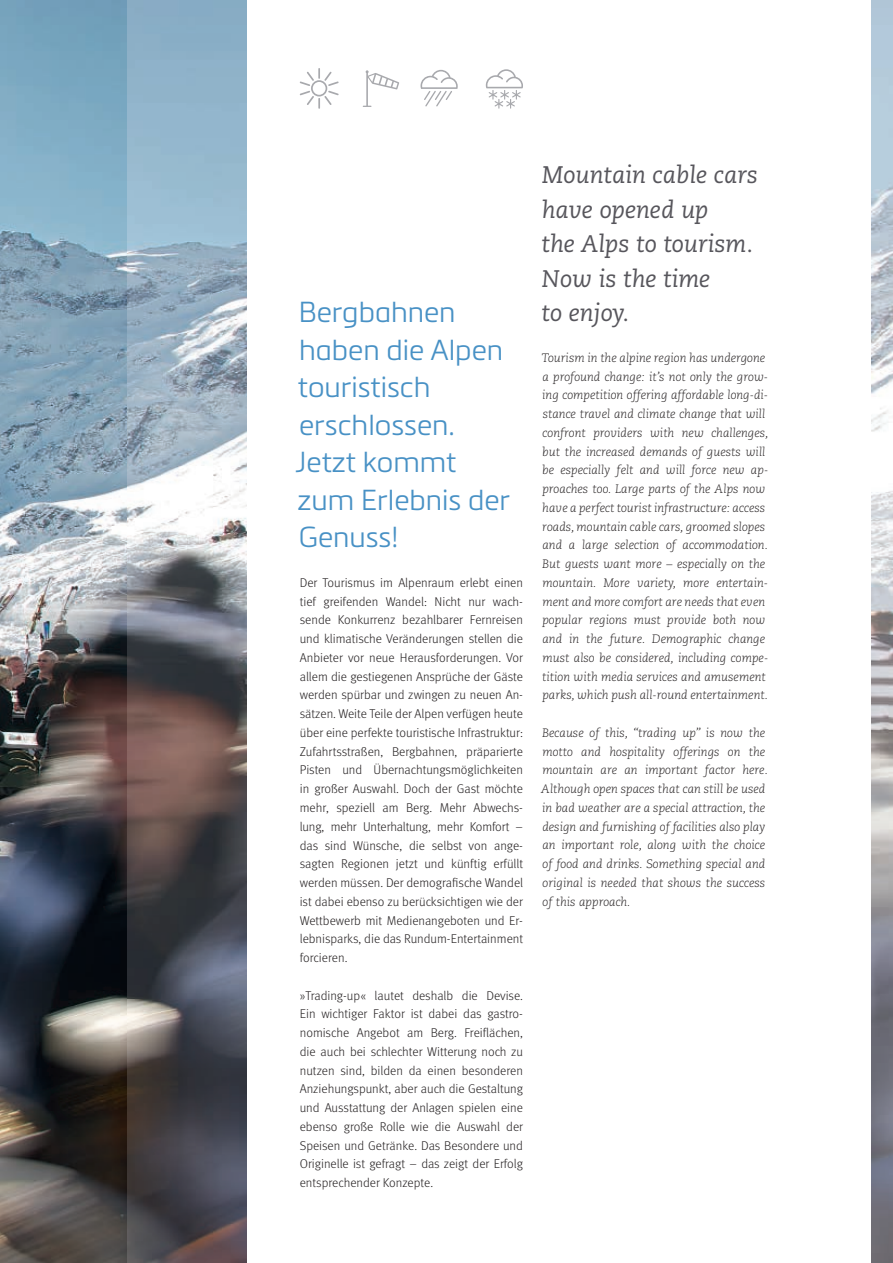
<style>
.page{position:relative;width:893px;height:1263px;background:#fff}
.page>*{position:absolute;margin:0;border:0;box-sizing:border-box;transform-origin:0 0}
.t1{font:300 28.5px/37.5px "Metronic Pro";color:#4891c5}
.t2{font:italic 24px/34.5px "Caecilia LT Std";color:#57565c}
.t3{font:300 12.75px/18.8px "Meta";color:#231f20;text-align:justify}
.t4{font:italic 300 12.15px/18.8px "Caecilia LT Std";color:#231f20}
</style>
<div class="page">
<img style="left:0;top:0;width:247px;height:1263px">
<img style="left:872px;top:0;width:21px;height:1263px">
<svg style="left:420px;top:70px;width:38px;height:36px"></svg>
<svg style="left:300px;top:68px;width:39px;height:41px"></svg>
<svg style="left:486px;top:69px;width:37px;height:40px"></svg>
<svg style="left:363px;top:70px;width:36px;height:37px"></svg>
<h1 class="t1" style="left:296px;top:292px;width:216px">Bergbahnen haben die Alpen touristisch erschlossen.<br>Jetzt kommt zum Erlebnis der<br>Genuss!</h1>
<p class="t3" style="left:300px;top:573px;width:225px">Der Tourismus im Alpenraum erlebt einen tief greifenden Wandel: Nicht nur wach&shy;sende Konkurrenz bezahlbarer Fernreisen und klimatische Veränderungen stellen die Anbieter vor neue Herausforderungen. Vor allem die gestiegenen Ansprüche der Gäste werden spürbar und zwingen zu neuen An&shy;sätzen. Weite Teile der Alpen verfügen heute über eine perfekte touristische Infrastruktur:<br>Zufahrtsstraßen, Bergbahnen, präparierte Pisten und Übernachtungsmöglichkeiten in großer Auswahl. Doch der Gast möchte mehr, speziell am Berg. Mehr Abwechs&shy;lung, mehr Unterhaltung, mehr Komfort – das sind Wünsche, die selbst von ange&shy;sagten Regionen jetzt und künftig erfüllt werden müssen. Der demografische Wandel ist dabei ebenso zu berücksichtigen wie der Wettbewerb mit Medienangeboten und Er&shy;lebnisparks, die das Rundum-Entertainment forcieren.</p>
<p class="t3" style="left:300px;top:986px;width:225px">»Trading-up« lautet deshalb die Devise.<br>Ein wichtiger Faktor ist dabei das gastro&shy;nomische Angebot am Berg. Freiflächen, die auch bei schlechter Witterung noch zu nutzen sind, bilden da einen besonderen Anziehungspunkt, aber auch die Gestaltung und Ausstattung der Anlagen spielen eine ebenso große Rolle wie die Auswahl der Speisen und Getränke. Das Besondere und Originelle ist gefragt – das zeigt der Erfolg entsprechender Konzepte.</p>
<h2 class="t2" style="left:542px;top:158px;width:218px">Mountain cable cars have opened up<br>the Alps to tourism.<br>Now is the time<br>to enjoy.</h2>
<p class="t4" style="left:542px;top:348px;width:228px">Tourism in the alpine region has undergone a profound change: it’s not only the grow&shy;ing competition offering affordable long-di&shy;stance travel and climate change that will confront providers with new challenges, but the increased demands of guests will be especially felt and will force new ap&shy;proaches too. Large parts of the Alps now have a perfect tourist infrastructure: access roads, mountain cable cars, groomed slopes and a large selection of accommodation.<br>But guests want more – especially on the mountain. More variety, more entertain&shy;ment and more comfort are needs that even popular regions must provide both now and in the future. Demographic change must also be considered, including compe&shy;tition with media services and amusement parks, which push all-round entertainment.</p>
<p class="t4" style="left:541px;top:723px;width:229px">Because of this, “trading up” is now the motto and hospitality offerings on the mountain are an important factor here.<br>Although open spaces that can still be used in bad weather are a special attraction, the design and furnishing of facilities also play an important role, along with the choice of food and drinks. Something special and original is needed that shows the success of this approach.</p>
</div>
